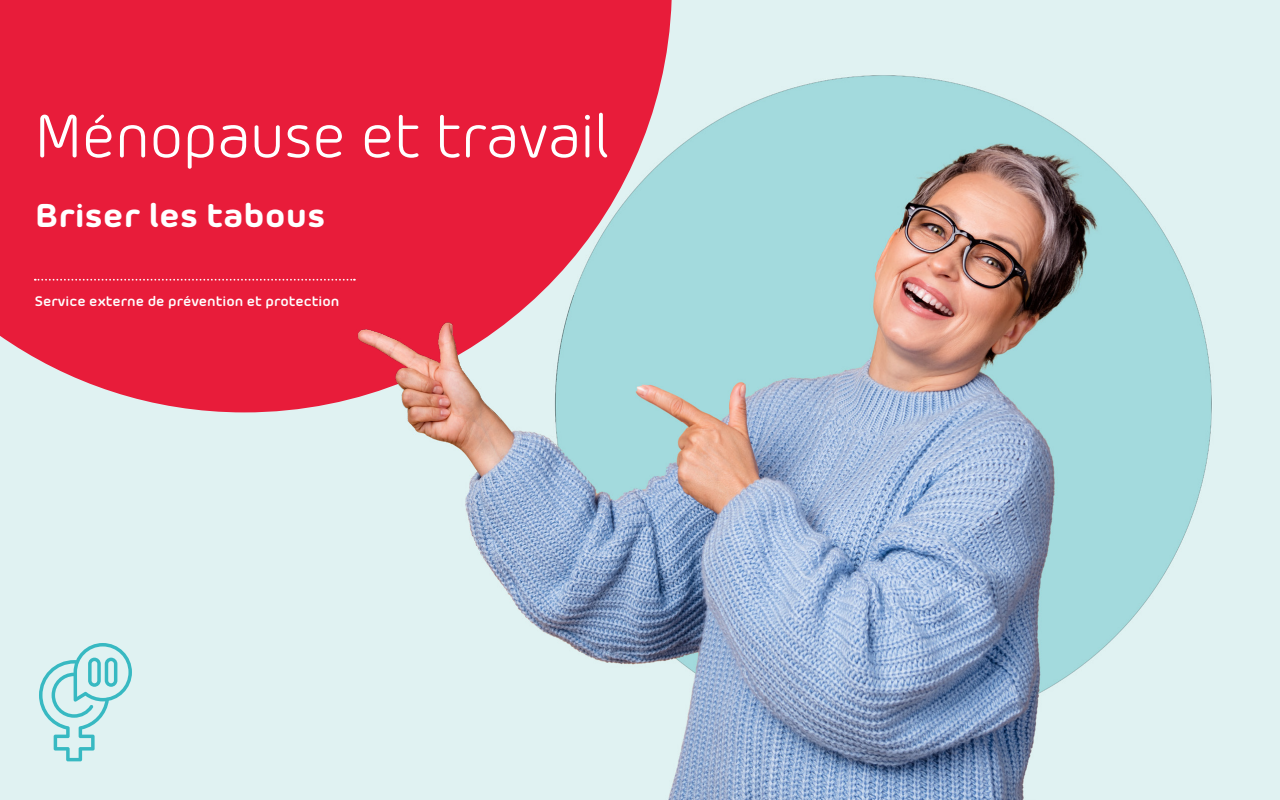
<style>
.page{position:relative;width:1280px;height:800px;background:#fff}
.page>*{position:absolute;margin:0;border:0;box-sizing:border-box;transform-origin:0 0}
.t1{font:60.5px "Morebi Rounded";color:#fff}
.t2{font:900 32.9px "Morebi Rounded";color:#fff}
.t3{font:700 13.8px "Morebi Rounded";color:#fff}
</style>
<div class="page">
<img style="left:0;top:0;width:1280px;height:800px">
<svg style="left:0;top:0;width:672px;height:412px;background:#e52c47"></svg>
<svg style="left:35px;top:279px;width:320px;height:2px"></svg>
<img style="left:335px;top:295px;width:395px;height:127px">
<svg style="left:39px;top:643px;width:93px;height:118px;background:#bce6e7"></svg>
<h1 class="t1" style="left:35px;top:95px;width:576px">Ménopause et travail</h1>
<h2 class="t2" style="left:35px;top:190px;width:292px">Briser les tabous</h2>
<p class="t3" style="left:35px;top:291px;width:306px">Service externe de prévention et protection</p>
</div>
